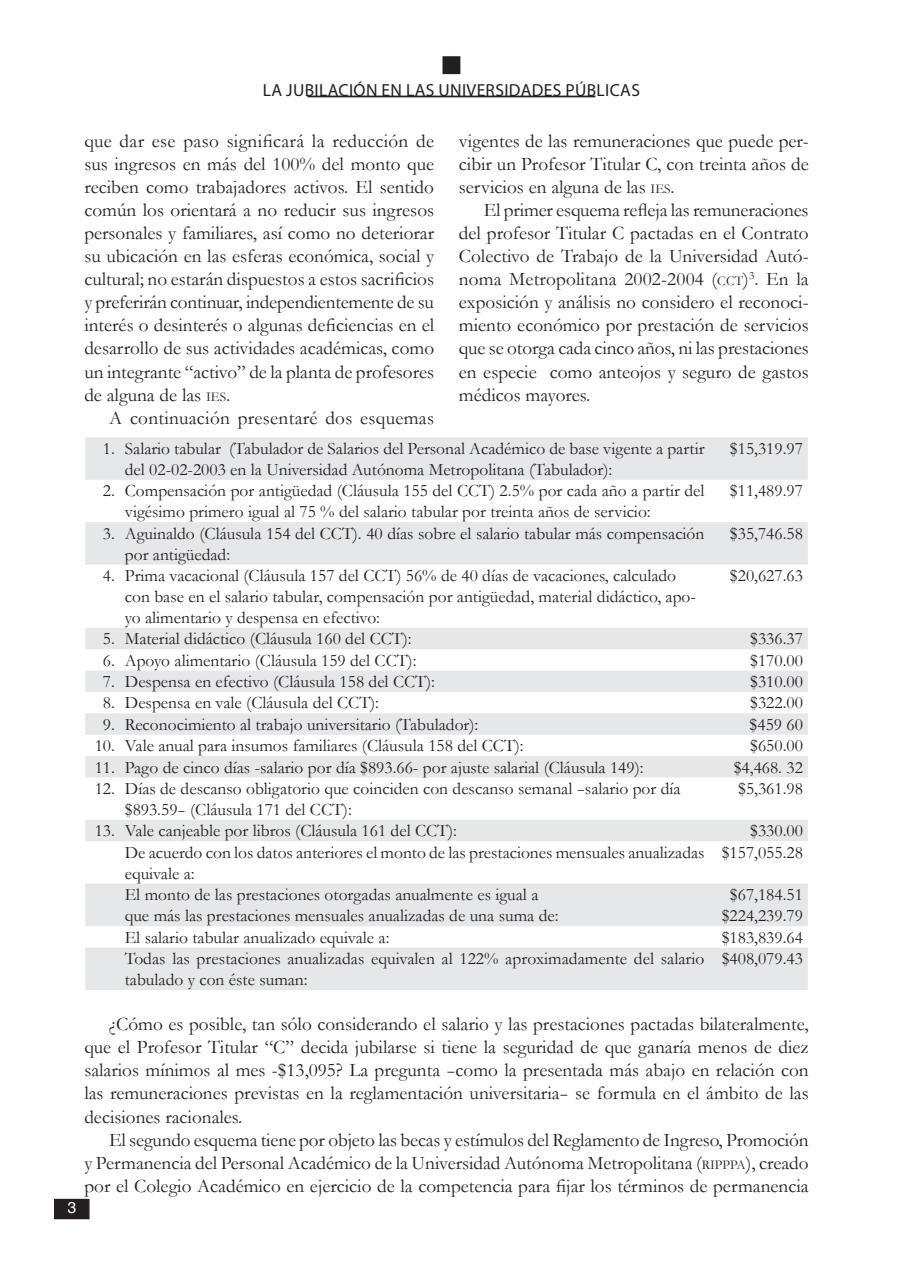
<style>
.page{position:relative;width:898px;height:1270px;background:#fff}
.page>*{position:absolute;margin:0;border:0;box-sizing:border-box;transform-origin:0 0}
.Cuerpo_txt{font:19.25px/23.1px "Garamond";color:#231f20;text-align:justify}
.Cuadros{font:17.5px/21px "Garamond";color:#231f20}
.t1{font:17.5px "Myriad Pro";letter-spacing:.02em;color:#231f20}
.t2{font:15.75px "Helvetica";color:#fff}
.s1{font-size:13.47px}
</style>
<div class="page">
<div style="left:443px;top:57px;width:17px;height:17px;background:#231f20"></div>
<hr style="left:307px;top:96px;width:288px;height:1px;background:#231f20">
<div style="left:55px;top:1199px;width:34px;height:20px;background:#231f20"></div>
<svg style="left:85px;top:437px;width:723px;height:553px"></svg>
<p class="t1" style="left:263px;top:79px;width:379px">LA JUBILACIÓN EN LAS UNIVERSIDADES PÚBLICAS</p>
<p class="t2" style="left:67px;top:1199px;width:10px">3</p>
<p class="Cuerpo_txt" style="left:84px;top:128px;width:351px">que dar ese paso significará la reducción de sus ingresos en más del 100% del monto que reciben como trabajadores activos. El sentido común los orientará a no reducir sus ingresos personales y familiares, así como no deteriorar su ubicación en las esferas económica, social y cultural; no estarán dispuestos a estos sacrificios y preferirán continuar, independientemente de su interés o desinterés o algunas deficiencias en el desarrollo de sus actividades académicas, como un integrante “activo” de la planta de profesores de alguna de las <span class="s1">IES</span>.</p>
<p class="Cuerpo_txt" style="left:109px;top:406px;width:326px">A continuación presentaré dos esquemas</p>
<p class="Cuerpo_txt" style="left:459px;top:128px;width:351px">vigentes de las remuneraciones que puede per&shy;cibir un Profesor Titular C, con treinta años de servicios en alguna de las <span class="s1">IES</span>.</p>
<p class="Cuerpo_txt" style="left:459px;top:198px;width:351px;text-indent:25px">El primer esquema refleja las remuneraciones del profesor Titular C pactadas en el Contrato Colectivo de Trabajo de la Universidad Autó&shy;noma Metropolitana 2002-2004 (<span class="s1">CCT</span>)<sup>3</sup>. En la exposición y análisis no considero el reconoci&shy;miento económico por prestación de servicios que se otorga cada cinco años, ni las prestaciones en especie como anteojos y seguro de gastos médicos mayores.</p>
<p class="Cuadros" style="left:103px;top:437px;width:14px">1.</p>
<p class="Cuadros" style="left:125px;top:437px;width:581px">Salario tabular (Tabulador de Salarios del Personal Académico de base vigente a partir del 02-02-2003 en la Universidad Autónoma Metropolitana (Tabulador):</p>
<p class="Cuadros" style="left:730px;top:437px;width:74px">$15,319.97</p>
<p class="Cuadros" style="left:103px;top:480px;width:14px">2.</p>
<p class="Cuadros" style="left:125px;top:480px;width:581px">Compensación por antigüedad (Cláusula 155 del CCT) 2.5% por cada año a partir del vigésimo primero igual al 75 % del salario tabular por treinta años de servicio:</p>
<p class="Cuadros" style="left:730px;top:480px;width:74px">$11,489.97</p>
<p class="Cuadros" style="left:103px;top:522px;width:14px">3.</p>
<p class="Cuadros" style="left:125px;top:522px;width:581px">Aguinaldo (Cláusula 154 del CCT). 40 días sobre el salario tabular más compensación por antigüedad:</p>
<p class="Cuadros" style="left:730px;top:522px;width:74px">$35,746.58</p>
<p class="Cuadros" style="left:103px;top:564px;width:14px">4.</p>
<p class="Cuadros" style="left:125px;top:564px;width:573px">Prima vacacional (Cláusula 157 del CCT) 56% de 40 días de vacaciones, calculado con base en el salario tabular, compensación por antigüedad, material didáctico, apo&shy;yo alimentario y despensa en efectivo:</p>
<p class="Cuadros" style="left:730px;top:564px;width:74px">$20,627.63</p>
<p class="Cuadros" style="left:103px;top:628px;width:14px">5.</p>
<p class="Cuadros" style="left:125px;top:628px;width:288px">Material didáctico (Cláusula 160 del CCT):</p>
<p class="Cuadros" style="left:750px;top:628px;width:54px">$336.37</p>
<p class="Cuadros" style="left:103px;top:649px;width:14px">6.</p>
<p class="Cuadros" style="left:125px;top:649px;width:293px">Apoyo alimentario (Cláusula 159 del CCT):</p>
<p class="Cuadros" style="left:750px;top:649px;width:54px">$170.00</p>
<p class="Cuadros" style="left:103px;top:671px;width:14px">7.</p>
<p class="Cuadros" style="left:125px;top:671px;width:312px">Despensa en efectivo (Cláusula 158 del CCT):</p>
<p class="Cuadros" style="left:750px;top:671px;width:54px">$310.00</p>
<p class="Cuadros" style="left:103px;top:692px;width:14px">8.</p>
<p class="Cuadros" style="left:125px;top:692px;width:256px">Despensa en vale (Cláusula del CCT):</p>
<p class="Cuadros" style="left:750px;top:692px;width:54px">$322.00</p>
<p class="Cuadros" style="left:103px;top:713px;width:14px">9.</p>
<p class="Cuadros" style="left:125px;top:713px;width:355px">Reconocimiento al trabajo universitario (Tabulador):</p>
<p class="Cuadros" style="left:750px;top:713px;width:55px">$459 60</p>
<p class="Cuadros" style="left:95px;top:735px;width:22px">10.</p>
<p class="Cuadros" style="left:125px;top:735px;width:400px">Vale anual para insumos familiares (Cláusula 158 del CCT):</p>
<p class="Cuadros" style="left:750px;top:735px;width:54px">$650.00</p>
<p class="Cuadros" style="left:95px;top:756px;width:22px">11.</p>
<p class="Cuadros" style="left:125px;top:756px;width:520px">Pago de cinco días -salario por día $893.66- por ajuste salarial (Cláusula 149):</p>
<p class="Cuadros" style="left:734px;top:756px;width:71px">$4,468. 32</p>
<p class="Cuadros" style="left:95px;top:777px;width:22px">12.</p>
<p class="Cuadros" style="left:125px;top:777px;width:557px">Días de descanso obligatorio que coinciden con descanso semanal -salario por día $893.59- (Cláusula 171 del CCT):</p>
<p class="Cuadros" style="left:738px;top:777px;width:66px">$5,361.98</p>
<p class="Cuadros" style="left:95px;top:820px;width:22px">13.</p>
<p class="Cuadros" style="left:125px;top:820px;width:334px">Vale canjeable por libros (Cláusula 161 del CCT):</p>
<p class="Cuadros" style="left:750px;top:820px;width:54px">$330.00</p>
<p class="Cuadros" style="left:125px;top:841px;width:581px">De acuerdo con los datos anteriores el monto de las prestaciones mensuales anualizadas equivale a:</p>
<p class="Cuadros" style="left:722px;top:841px;width:83px">$157,055.28</p>
<p class="Cuadros" style="left:125px;top:883px;width:415px">El monto de las prestaciones otorgadas anualmente es igual a</p>
<p class="Cuadros" style="left:125px;top:904px;width:435px">que más las prestaciones mensuales anualizadas de una suma de:</p>
<p class="Cuadros" style="left:730px;top:883px;width:74px">$67,184.51</p>
<p class="Cuadros" style="left:722px;top:905px;width:83px">$224,239.79</p>
<p class="Cuadros" style="left:125px;top:926px;width:266px">El salario tabular anualizado equivale a:</p>
<p class="Cuadros" style="left:722px;top:926px;width:83px">$183,839.64</p>
<p class="Cuadros" style="left:125px;top:948px;width:581px">Todas las prestaciones anualizadas equivalen al 122% aproximadamente del salario tabulado y con éste suman:</p>
<p class="Cuadros" style="left:722px;top:948px;width:83px">$408,079.43</p>
<p class="Cuerpo_txt" style="left:84px;top:1012px;width:726px;text-indent:25px">¿Cómo es posible, tan sólo considerando el salario y las prestaciones pactadas bilateralmente, que el Profesor Titular “C” decida jubilarse si tiene la seguridad de que ganaría menos de diez salarios mínimos al mes -$13,095? La pregunta -como la presentada más abajo en relación con las remuneraciones previstas en la reglamentación universitaria- se formula en el ámbito de las decisiones racionales.</p>
<p class="Cuerpo_txt" style="left:84px;top:1127px;width:726px;text-indent:25px">El segundo esquema tiene por objeto las becas y estímulos del Reglamento de Ingreso, Promoción y Permanencia del Personal Académico de la Universidad Autónoma Metropolitana (<span class="s1">RIPPPA</span>), creado por el Colegio Académico en ejercicio de la competencia para fijar los términos de permanencia</p>
</div>
